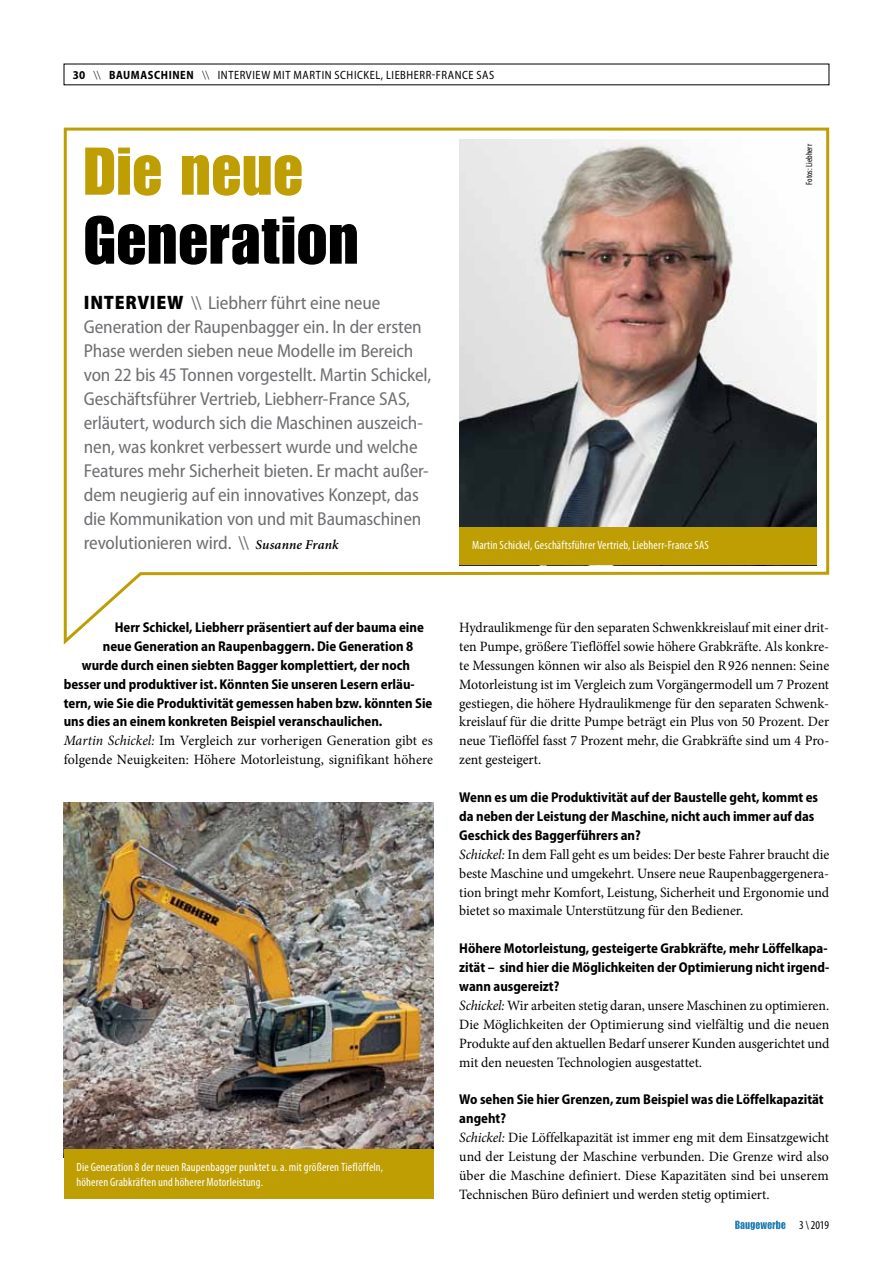
<style>
.page{position:relative;width:893px;height:1263px;background:#fff}
.page>*{position:absolute;margin:0;border:0;box-sizing:border-box;transform-origin:0 0}
.t1{font:66px "Impact LT Std";letter-spacing:.015em;color:#000}
.t2{font:66px "Impact LT Std";letter-spacing:.015em;color:#be9e03}
.t3{font:semi-condensed 18.75px/24px "Myriad Pro";letter-spacing:-.01em;color:#6d6e71}
.t4{font:14.25px/18.9px "Minion Pro";color:#000;text-align:justify}
.t5{font:700 semi-condensed 14.25px/18.9px "Myriad Pro";color:#000}
.t6{font:condensed 12px/15px "Myriad Pro";letter-spacing:.01em;color:#fff}
.t7{font:semi-condensed 12px "Myriad Pro";letter-spacing:.05em;color:#000;scale:.95 1}
.t8{font:condensed 12px "Myriad Pro";color:#000}
.t9{font:condensed 9px "Myriad Pro";color:#000}
.s1{font-weight:700}
.s2{font-weight:300}
.s3{font-weight:900;font-size:19.5px;color:#000}
.s4{font-family:"Minion Pro";font-weight:600;font-style:italic;font-stretch:normal;font-size:13.5px;color:#000}
.s5{font-style:italic}
</style>
<div class="page">
<svg style="left:735px;top:1221px;width:50px;height:9px"></svg>
<svg style="left:63px;top:127px;width:767px;height:518px"></svg>
<img style="left:459px;top:140px;width:357px;height:387px">
<div style="left:459px;top:527px;width:357px;height:38px;background:#be9e03"></div>
<img style="left:64px;top:802px;width:370px;height:347px">
<div style="left:64px;top:1149px;width:370px;height:50px;background:#be9e03"></div>
<p class="t7" style="left:73px;top:68px;width:445px"><span class="s1">30</span> <span class="s2">\\</span> <span class="s1">Baumaschinen</span> <span class="s2">\\</span> Interview mit Martin Schickel, Li ebherr-France SAS</p>
<h1 class="t2" style="left:84px;top:133px;width:220px">Die neue</h1>
<h1 class="t1" style="left:84px;top:202px;width:276px">Generation</h1>
<p class="t3" style="left:84px;top:291px;width:349px"><span class="s3">INTERVI EW</span> \\ Liebherr führt eine neue Generation der Raupenbagger ein. In der ersten Phase werden sieben neue Modelle im Bereich von 22 bis 45 Tonnen vorgestellt. Martin Schickel, Geschäftsführer Vertrieb, Liebherr-France SAS, erläutert, wodurch sich die Maschinen auszeich&shy;nen, was konkret verbessert wurde und welche Features mehr Sicherheit bieten. Er macht außer&shy;dem neugierig auf ein innovatives Konzept, das die Kommunikation von und mit Baumaschinen revolutionieren wird. \\ <span class="s4">Susanne Frank</span></p>
<p class="t6" style="left:472px;top:537px;width:238px">Martin Schickel, Geschäftsführer Vertrieb, Liebherr-France SAS</p>
<p class="t9" style="left:804px;top:185px;width:42px;rotate:-90deg">Fotos: Liebherr</p>
<p class="t5" style="left:115px;top:618px;width:311px">Herr Schickel, Liebherr präsentiert auf der bauma eine</p>
<p class="t5" style="left:103px;top:637px;width:312px">neue Generation an Raupenbaggern. Die Generation 8</p>
<p class="t5" style="left:82px;top:656px;width:330px">wurde durch einen siebten Bagger komplettiert, der noch</p>
<p class="t5" style="left:64px;top:675px;width:352px">besser und produktiver ist. Könnten Sie unseren Lesern erläu-</p>
<p class="t5" style="left:64px;top:693px;width:370px">tern, wie Sie die Produktivität gemessen haben bzw. könnten Sie</p>
<p class="t5" style="left:64px;top:712px;width:320px">uns dies an einem konkreten Beispiel veranschaulichen.</p>
<p class="t4" style="left:64px;top:731px;width:371px"><span class="s5">Martin Schickel:</span> Im Vergleich zur vorherigen Generation gibt es folgende Neuigkeiten: Höhere Motorleistung, signifikant höhere</p>
<p class="t6" style="left:77px;top:1160px;width:308px">Die Generation 8 der neuen Raupenbagger punktet u.a. mit größeren Tieflöffeln, höheren Grabkräften und höherer Motorleistung.</p>
<p class="t4" style="left:459px;top:618px;width:371px">Hydraulikmenge für den separaten Schwenkkreislauf mit einer drit&shy;ten Pumpe, größere Tieflöffel sowie höhere Grabkräfte. Als konkre&shy;te Messungen können wir also als Beispiel den R926 nennen: Seine Motorleistung ist im Vergleich zum Vorgängermodell um 7 Prozent gestiegen, die höhere Hydraulikmenge für den separaten Schwenk&shy;kreislauf für die dritte Pumpe beträgt ein Plus von 50 Prozent. Der neue Tieflöffel fasst 7 Prozent mehr, die Grabkräfte sind um 4 Pro&shy;zent gesteigert.</p>
<p class="t5" style="left:459px;top:788px;width:360px">Wenn es um die Produktivität auf der Baustelle geht, kommt es da neben der Leistung der Maschine, nicht auch immer auf das<br>Geschick des Baggerführers an?</p>
<p class="t4" style="left:459px;top:845px;width:371px"><span class="s5">Schickel:</span> In dem Fall geht es um beides: Der beste Fahrer braucht die beste Maschine und umgekehrt. Unsere neue Raupenbaggergenera&shy;tion bringt mehr Komfort, Leistung, Sicherheit und Ergonomie und bietet so maximale Unterstützung für den Bediener.</p>
<p class="t5" style="left:459px;top:939px;width:371px;text-align:justify">Höhere Motorleistung, gesteigerte Grabkräfte, mehr Löffelkapa&shy;zität – sind hier die Möglichkeiten der Optimierung nicht irgend&shy;wann ausgereizt?</p>
<p class="t4" style="left:459px;top:996px;width:372px"><span class="s5">Schickel:</span> Wir arbeiten stetig daran, unsere Maschinen zu optimieren.<br>Die Möglichkeiten der Optimierung sind vielfältig und die neuen Produkte auf den aktuellen Bedarf unserer Kunden ausgerichtet und mit den neuesten Technologien ausgestattet.</p>
<p class="t5" style="left:459px;top:1090px;width:366px">Wo sehen Sie hier Grenzen, zum Beispiel was die Löffelkapazität angeht?</p>
<p class="t4" style="left:459px;top:1128px;width:371px"><span class="s5">Schickel:</span> Die Löffelkapazität ist immer eng mit dem Einsatzgewicht und der Leistung der Maschine verbunden. Die Grenze wird also über die Maschine definiert. Diese Kapazitäten sind bei unserem Technischen Büro definiert und werden stetig optimiert.</p>
<p class="t8" style="left:799px;top:1218px;width:32px">3 \ 2019</p>
</div>
